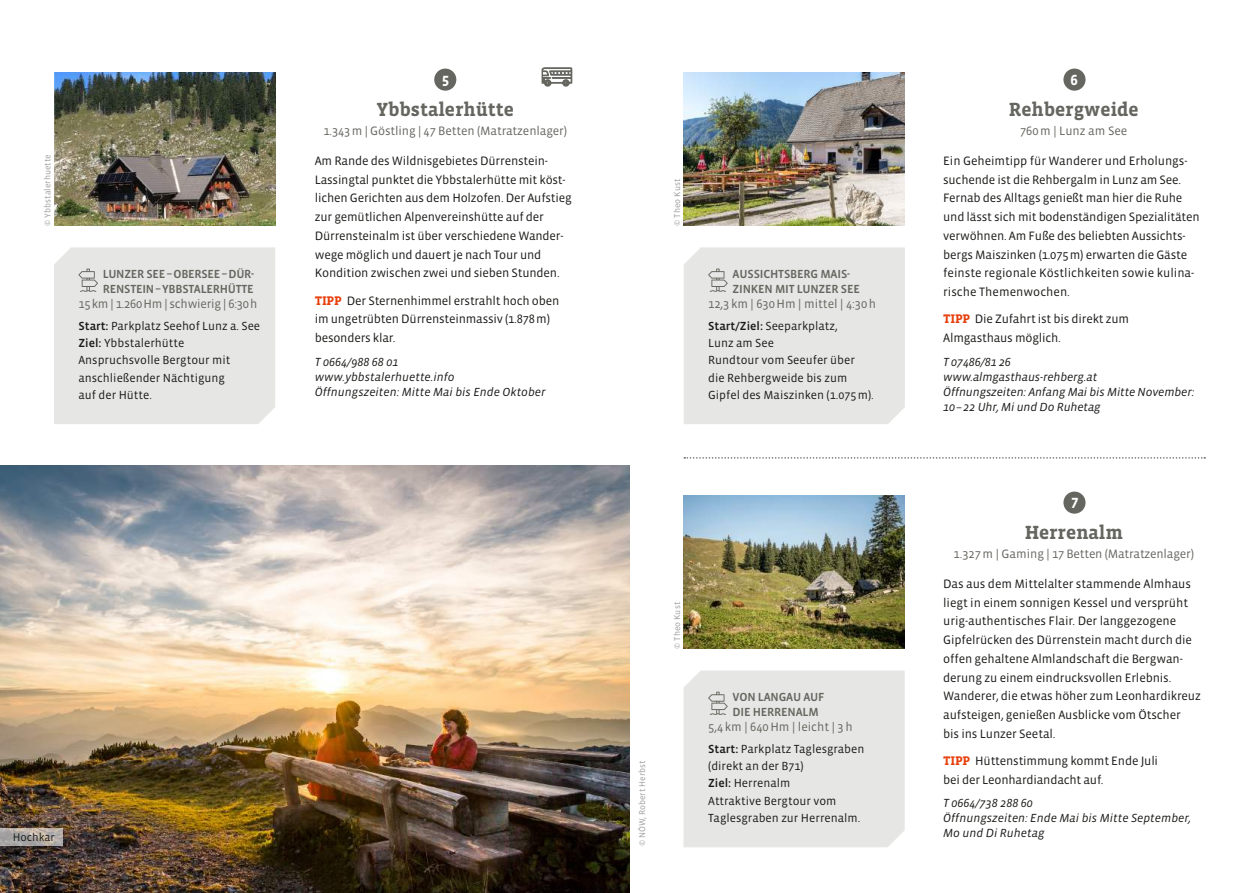
<style>
.page{position:relative;width:1259px;height:893px;background:#fff}
.page>*{position:absolute;margin:0;border:0;box-sizing:border-box;transform-origin:0 0}
.t1{font:700 19.5px "Vista Slab OT";color:#65665f}
.t2{font:700 15px "Vista Sans OT";color:#fff}
.t3{font:12.45px/18.8px "Vista Sans OT";letter-spacing:-.015em;color:#1a1a18}
.t4{font:12.45px "Vista Sans OT";letter-spacing:-.01em;color:#65665f}
.t5{font:12px/17.2px "Vista Sans OT";color:#1a1a18}
.t6{font:italic 12px/15px "Vista Sans OT";color:#1a1a18}
.t7{font:500 12px/14.2px "Vista Sans OT";letter-spacing:-.015em;color:#65665f}
.t8{font:11.25px "Vista Sans OT";color:#1a1a18}
.t9{font:8.7px "Vista Sans OT";letter-spacing:.005em;color:#9c9d9d}
.s1{font-weight:500}
.s2{font-family:"Vista Slab OT";font-weight:700;font-size:12.75px;color:#e73f0c}
</style>
<div class="page">
<div style="left:1063px;top:492px;width:22px;height:22px;background:#65665f;border-radius:50%"></div>
<div style="left:434px;top:69px;width:22px;height:22px;background:#65665f;border-radius:50%"></div>
<svg style="left:684px;top:457px;width:521px;height:2px"></svg>
<div style="left:1063px;top:69px;width:22px;height:22px;background:#65665f;border-radius:50%"></div>
<svg style="left:542px;top:67px;width:30px;height:19px"></svg>
<img style="left:0;top:466px;width:629px;height:427px">
<img style="left:54px;top:72px;width:221px;height:154px">
<div style="left:54px;top:247px;width:221px;height:177px;background:#e6e6e4"></div>
<img style="left:684px;top:72px;width:221px;height:154px">
<div style="left:684px;top:247px;width:221px;height:177px;background:#e6e6e4"></div>
<img style="left:683px;top:495px;width:221px;height:154px">
<div style="left:683px;top:670px;width:221px;height:177px;background:#e6e6e4"></div>
<svg style="left:0;top:829px;width:63px;height:17px"></svg>
<p class="t9" style="left:43px;top:226px;width:73px;rotate:-90deg">© Ybbstalerhuette</p>
<p class="t7" style="left:103px;top:267px;width:153px">LUNZER SEE–OBERSEE–DÜR-<br>RENSTEIN–YBBSTALERHÜTTE</p>
<p class="t4" style="left:78px;top:298px;width:180px">15km | 1.260Hm | schwierig | 6:30h</p>
<p class="t5" style="left:78px;top:317px;width:183px"><span class="s1">Start:</span> Parkplatz Seehof Lunz a. See<br><span class="s1">Ziel:</span> Ybbstalerhütte<br>Anspruchsvolle Bergtour mit anschließender Nächtigung<br>auf der Hütte.</p>
<p class="t2" style="left:442px;top:71px;width:9px">5</p>
<h1 class="t1" style="left:377px;top:99px;width:138px">Ybbstalerhütte</h1>
<p class="t4" style="left:323px;top:124px;width:245px">1.343m | Göstling | 47 Betten (Matratzenlager)</p>
<p class="t3" style="left:315px;top:152px;width:259px">Am Rande des Wildnisgebietes Dürrenstein-Lassingtal punktet die Ybbstalerhütte mit köst&shy;lichen Gerichten aus dem Holzofen. Der Aufstieg zur gemütlichen Alpenvereinshütte auf der Dürrensteinalm ist über verschiedene Wander&shy;wege möglich und dauert je nach Tour und Kondition zwischen zwei und sieben Stunden.</p>
<p class="t3" style="left:315px;top:291px;width:246px"><span class="s2">TIPP</span> Der Sternenhimmel erstrahlt hoch oben im ungetrübten Dürrensteinmassiv (1.878m) besonders klar.</p>
<p class="t6" style="left:315px;top:354px;width:232px">T 0664/988 68 01<br>www.ybbstalerhuette.info<br>Öffnungszeiten: Mitte Mai bis Ende Oktober</p>
<p class="t9" style="left:672px;top:226px;width:48px;rotate:-90deg">© Theo Kust</p>
<p class="t7" style="left:732px;top:267px;width:129px">AUSSICHTSBERG MAIS-<br>ZINKEN MIT LUNZER SEE</p>
<p class="t4" style="left:708px;top:298px;width:169px">12,3km | 630Hm | mittel | 4:30h</p>
<p class="t5" style="left:708px;top:317px;width:167px"><span class="s1">Start/Ziel:</span> Seeparkplatz,<br>Lunz am See<br>Rundtour vom Seeufer über die Rehbergweide bis zum<br>Gipfel des Maiszinken (1.075m).</p>
<p class="t8" style="left:13px;top:831px;width:44px">Hochkar</p>
<p class="t9" style="left:672px;top:649px;width:48px;rotate:-90deg">© Theo Kust</p>
<p class="t9" style="left:638px;top:846px;width:87px;rotate:-90deg">© NÖW, Robert Herbst</p>
<p class="t7" style="left:732px;top:690px;width:93px">VON LANGAU AUF<br>DIE HERRENALM</p>
<p class="t4" style="left:708px;top:721px;width:146px">5,4km | 640Hm | leicht | 3h</p>
<p class="t5" style="left:708px;top:740px;width:158px"><span class="s1">Start:</span> Parkplatz Taglesgraben (direkt an der B71)<br><span class="s1">Ziel:</span> Herrenalm<br>Attraktive Bergtour vom<br>Taglesgraben zur Herrenalm.</p>
<p class="t2" style="left:1070px;top:72px;width:9px">6</p>
<h1 class="t1" style="left:1009px;top:99px;width:131px">Rehbergweide</h1>
<p class="t4" style="left:1020px;top:124px;width:109px">760m | Lunz am See</p>
<p class="t3" style="left:943px;top:152px;width:258px">Ein Geheimtipp für Wanderer und Erholungs&shy;suchende ist die Rehbergalm in Lunz am See.<br>Fernab des Alltags genießt man hier die Ruhe und lässt sich mit bodenständigen Spezialitäten verwöhnen. Am Fuße des beliebten Aussichts&shy;bergs Maiszinken (1.075m) erwarten die Gäste feinste regionale Köstlichkeiten sowie kulina&shy;rische Themenwochen.</p>
<p class="t3" style="left:943px;top:310px;width:187px"><span class="s2">TIPP</span> Die Zufahrt ist bis direkt zum<br>Almgasthaus möglich.</p>
<p class="t6" style="left:943px;top:354px;width:253px">T 07486/81 26<br>www.almgasthaus-rehberg.at<br>Öffnungszeiten: Anfang Mai bis Mitte November:<br>10–22 Uhr, Mi und Do Ruhetag</p>
<p class="t2" style="left:1071px;top:493px;width:9px">7</p>
<h1 class="t1" style="left:1024px;top:522px;width:100px">Herrenalm</h1>
<p class="t4" style="left:953px;top:547px;width:242px">1.327m | Gaming | 17 Betten (Matratzenlager)</p>
<p class="t3" style="left:943px;top:575px;width:259px">Das aus dem Mittelalter stammende Almhaus liegt in einem sonnigen Kessel und versprüht urig-authentisches Flair. Der langgezogene Gipfelrücken des Dürrenstein macht durch die offen gehaltene Almlandschaft die Bergwan&shy;derung zu einem eindrucksvollen Erlebnis.<br>Wanderer, die etwas höher zum Leonhardikreuz aufsteigen, genießen Ausblicke vom Ötscher<br>bis ins Lunzer Seetal.</p>
<p class="t3" style="left:943px;top:752px;width:216px"><span class="s2">TIPP</span> Hüttenstimmung kommt Ende Juli bei der Leonhardiandacht auf.</p>
<p class="t6" style="left:943px;top:796px;width:249px">T 0664/738 288 60<br>Öffnungszeiten: Ende Mai bis Mitte September,<br>Mo und Di Ruhetag</p>
</div>
